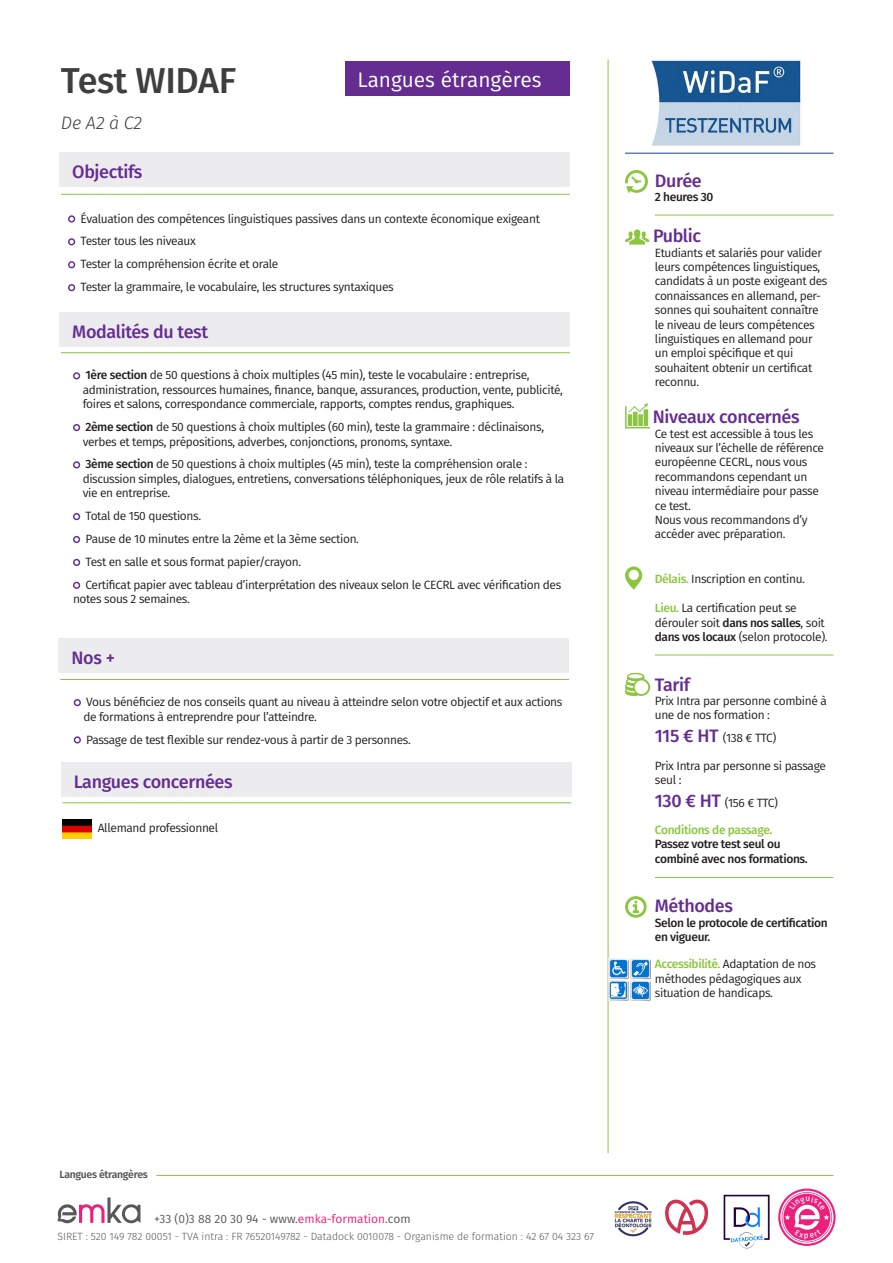
<style>
.page{position:relative;width:893px;height:1263px;background:#fff}
.page>*{position:absolute;margin:0;border:0;box-sizing:border-box;transform-origin:0 0}
.Titre_formation{font:500 36px "Fira Sans";letter-spacing:-.01em;color:#3e3e3f}
.t1{font:21px "Fira Sans";color:#fff}
.t2{font:500 18px "Fira Sans";letter-spacing:-.02em;color:#652d91}
.Titre_formation-2{font:italic 300 18px "Fira Sans";color:#3e3e3f}
.t3{font:12px/14.4px "Fira Sans";letter-spacing:-.03em;color:#231f20}
.t4{font:500 12px/14.4px "Fira Sans";letter-spacing:-.03em;color:#231f20}
.t5{font:12px "Fira Sans";color:#57585a}
.t6{font:300 10.5px "Fira Sans";color:#57585a}
.t7{font:600 10.5px "Fira Sans";letter-spacing:-.03em;color:#57585a}
.s1{font-weight:500}
.s2{font-weight:500;color:#8bc63e}
.s3{font-weight:500;font-size:18px;color:#652d91}
.s4{color:#8bc63e}
.s5{color:#ee1e7b}
</style>
<div class="page">
<hr style="left:625px;top:153px;width:208px;height:1px;background:#174195">
<div style="left:345px;top:61px;width:225px;height:34px;background:#652d91"></div>
<div style="left:60px;top:153px;width:510px;height:34px;background:#ececee"></div>
<hr style="left:61px;top:194px;width:509px;height:1px;background:#8bc63e">
<hr style="left:608px;top:60px;width:1px;height:1093px;background:#8bc63e">
<hr style="left:156px;top:1175px;width:677px;height:1px;background:#8bc63e">
<svg style="left:665px;top:1199px;width:43px;height:36px"></svg>
<img style="left:723px;top:1194px;width:47px;height:54px">
<svg style="left:57px;top:1197px;width:83px;height:26px"></svg>
<svg style="left:778px;top:1188px;width:58px;height:58px"></svg>
<div style="left:780px;top:1191px;width:53px;height:53px;border:1px solid #fff;border-radius:50%"></div>
<div style="left:783px;top:1193px;width:48px;height:48px;border:1px solid #fff;border-radius:50%"></div>
<img style="left:614px;top:1201px;width:38px;height:36px">
<div style="left:60px;top:312px;width:510px;height:34px;background:#ececee"></div>
<hr style="left:61px;top:352px;width:509px;height:1px;background:#8bc63e">
<svg style="left:68px;top:215px;width:7px;height:8px"></svg>
<svg style="left:69px;top:217px;width:5px;height:4px"></svg>
<svg style="left:68px;top:238px;width:7px;height:7px"></svg>
<svg style="left:69px;top:240px;width:5px;height:4px"></svg>
<svg style="left:68px;top:261px;width:7px;height:7px"></svg>
<svg style="left:69px;top:263px;width:5px;height:4px"></svg>
<svg style="left:68px;top:284px;width:7px;height:7px"></svg>
<svg style="left:69px;top:286px;width:5px;height:4px"></svg>
<div style="left:61px;top:762px;width:510px;height:34px;background:#ececee"></div>
<hr style="left:62px;top:802px;width:509px;height:1px;background:#8bc63e">
<div style="left:59px;top:639px;width:510px;height:34px;background:#ececee"></div>
<hr style="left:60px;top:679px;width:509px;height:1px;background:#8bc63e">
<svg style="left:73px;top:372px;width:7px;height:7px"></svg>
<svg style="left:74px;top:374px;width:5px;height:4px"></svg>
<svg style="left:73px;top:424px;width:7px;height:7px"></svg>
<svg style="left:74px;top:425px;width:5px;height:5px"></svg>
<svg style="left:73px;top:461px;width:7px;height:7px"></svg>
<svg style="left:74px;top:463px;width:5px;height:4px"></svg>
<svg style="left:73px;top:513px;width:7px;height:7px"></svg>
<svg style="left:74px;top:514px;width:5px;height:5px"></svg>
<svg style="left:73px;top:536px;width:7px;height:7px"></svg>
<svg style="left:74px;top:537px;width:5px;height:5px"></svg>
<svg style="left:73px;top:559px;width:7px;height:7px"></svg>
<svg style="left:74px;top:560px;width:5px;height:4px"></svg>
<svg style="left:73px;top:582px;width:7px;height:7px"></svg>
<svg style="left:74px;top:583px;width:5px;height:4px"></svg>
<img style="left:62px;top:819px;width:30px;height:20px">
<img style="left:608px;top:959px;width:43px;height:42px">
<svg style="left:625px;top:170px;width:23px;height:23px"></svg>
<hr style="left:655px;top:215px;width:178px;height:1px;background:#8bc63e">
<svg style="left:625px;top:229px;width:24px;height:16px"></svg>
<hr style="left:625px;top:406px;width:2px;height:22px;background:#8ac645">
<svg style="left:627px;top:427px;width:23px;height:1px"></svg>
<hr style="left:628px;top:414px;width:4px;height:12px;background:#8ac543">
<hr style="left:633px;top:412px;width:4px;height:14px;background:#8ac543">
<div style="left:638px;top:414px;width:5px;height:12px;background:#8ac543"></div>
<hr style="left:644px;top:409px;width:4px;height:17px;background:#8ac541">
<svg style="left:628px;top:403px;width:20px;height:10px"></svg>
<svg style="left:625px;top:566px;width:17px;height:24px"></svg>
<hr style="left:655px;top:655px;width:178px;height:1px;background:#8bc63e">
<svg style="left:625px;top:673px;width:26px;height:23px"></svg>
<hr style="left:655px;top:877px;width:178px;height:1px;background:#8bc63e">
<svg style="left:625px;top:896px;width:22px;height:22px"></svg>
<img style="left:651px;top:60px;width:150px;height:86px">
<svg style="left:74px;top:699px;width:7px;height:7px"></svg>
<svg style="left:75px;top:700px;width:4px;height:5px"></svg>
<svg style="left:74px;top:736px;width:7px;height:7px"></svg>
<svg style="left:75px;top:738px;width:4px;height:4px"></svg>
<svg style="left:785px;top:1196px;width:44px;height:43px"></svg>
<p class="Titre_formation" style="left:61px;top:52px;width:177px">Test WIDAF</p>
<p class="Titre_formation-2" style="left:61px;top:110px;width:83px">De A2 à C2</p>
<h3 class="t2" style="left:72px;top:158px;width:72px">Objectifs</h3>
<h2 class="t1" style="left:357px;top:64px;width:186px">Langues étrangères</h2>
<p class="t3" style="left:81px;top:211px;width:461px">Évaluation des compétences linguistiques passives dans un contexte économique exigeant</p>
<p class="t3" style="left:81px;top:234px;width:117px">Tester tous les niveaux</p>
<p class="t3" style="left:81px;top:257px;width:199px">Tester la compréhension écrite et orale</p>
<p class="t3" style="left:81px;top:280px;width:315px">Tester la grammaire, le vocabulaire, les structures syntaxiques</p>
<p class="t2" style="left:72px;top:317px;width:137px">Modalités du test</p>
<p class="t3" style="left:83px;top:368px;width:482px"><span class="s1">1ère section</span> de 50 questions à choix multiples (45 min), teste le vocabulaire : entreprise, administration, ressources humaines, finance, banque, assurances, production, vente, publicité, foires et salons, correspondance commerciale, rapports, comptes rendus, graphiques.</p>
<p class="t3" style="left:83px;top:419px;width:463px"><span class="s1">2ème section</span> de 50 questions à choix multiples (60 min), teste la grammaire : déclinaisons, verbes et temps, prépositions, adverbes, conjonctions, pronoms, syntaxe.</p>
<p class="t3" style="left:83px;top:457px;width:483px"><span class="s1">3ème section</span> de 50 questions à choix multiples (45 min), teste la compréhension orale : discussion simples, dialogues, entretiens, conversations téléphoniques, jeux de rôle relatifs à la vie en entreprise.</p>
<p class="t3" style="left:86px;top:508px;width:117px">Total de 150 questions.</p>
<p class="t3" style="left:86px;top:531px;width:275px">Pause de 10 minutes entre la 2ème et la 3ème section.</p>
<p class="t3" style="left:86px;top:554px;width:217px">Test en salle et sous format papier/crayon.</p>
<p class="t3" style="left:73px;top:577px;width:490px;text-indent:13px">Certificat papier avec tableau d’interprétation des niveaux selon le CECRL avec vérification des notes sous 2 semaines.</p>
<p class="t2" style="left:72px;top:644px;width:45px">Nos +</p>
<p class="t3" style="left:83px;top:694px;width:480px">Vous bénéficiez de nos conseils quant au niveau à atteindre selon votre objectif et aux actions de formations à entreprendre pour l’atteindre.</p>
<p class="t3" style="left:86px;top:732px;width:326px">Passage de test flexible sur rendez-vous à partir de 3 personnes.</p>
<p class="t2" style="left:74px;top:767px;width:160px">Langues concernées</p>
<p class="t3" style="left:98px;top:820px;width:122px">Allemand professionnel</p>
<p class="t2" style="left:655px;top:166px;width:48px">Durée</p>
<p class="t4" style="left:655px;top:189px;width:60px">2 heures 30</p>
<p class="t2" style="left:653px;top:221px;width:50px">Public</p>
<p class="t3" style="left:655px;top:245px;width:174px">Etudiants et salariés pour valider leurs compétences linguistiques, candidats à un poste exigeant des connaissances en allemand, per&shy;sonnes qui souhaitent connaître le niveau de leurs compétences linguistiques en allemand pour un emploi spécifique et qui souhaitent obtenir un certificat reconnu.</p>
<p class="t2" style="left:653px;top:402px;width:148px">Niveaux concernés</p>
<p class="t3" style="left:655px;top:426px;width:171px">Ce test est accessible à tous les niveaux sur l’échelle de référence européenne CECRL, nous vous recommandons cependant un niveau intermédiaire pour passe ce test.<br>Nous vous recommandons d’y accéder avec préparation.</p>
<p class="t3" style="left:655px;top:572px;width:152px"><span class="s2">Délais.</span> Inscription en continu.</p>
<p class="t3" style="left:655px;top:600px;width:174px"><span class="s2">Lieu.</span> La certification peut se dérouler soit <span class="s1">dans nos salles</span>, soit <span class="s1">dans vos locaux</span> (selon protocole).</p>
<p class="t2" style="left:655px;top:670px;width:37px">Tarif</p>
<p class="t3" style="left:655px;top:693px;width:174px">Prix Intra par personne combiné à une de nos formation :</p>
<p class="t3" style="left:655px;top:730px;width:123px"><span class="s3">115 € HT</span> (138 € TTC)</p>
<p class="t3" style="left:655px;top:758px;width:173px">Prix Intra par personne si passage seul :</p>
<p class="t3" style="left:655px;top:795px;width:125px"><span class="s3">130 € HT</span> (156 € TTC)</p>
<p class="t4" style="left:655px;top:822px;width:154px"><span class="s4">Conditions de passage.<br></span>Passez votre test seul ou combiné avec nos formations.</p>
<p class="t2" style="left:655px;top:892px;width:80px">Méthodes</p>
<p class="t4" style="left:655px;top:915px;width:174px">Selon le protocole de certification en vigueur.</p>
<p class="t3" style="left:655px;top:957px;width:163px"><span class="s2">Accessibilité.</span> Adaptation de nos méthodes pédagogiques aux situation de handicaps.</p>
<p class="t7" style="left:60px;top:1166px;width:90px">Langues étrangères</p>
<p class="t5" style="left:154px;top:1210px;width:258px">+33 (0)3 88 20 30 94 - www.<span class="s5">emka-formation</span>.com</p>
<p class="t6" style="left:57px;top:1229px;width:538px">SIRET : 520 149 782 00051 - TVA intra : FR 76520149782 - Datadock 0010078 - Organisme de formation : 42 67 04 323 67</p>
</div>
